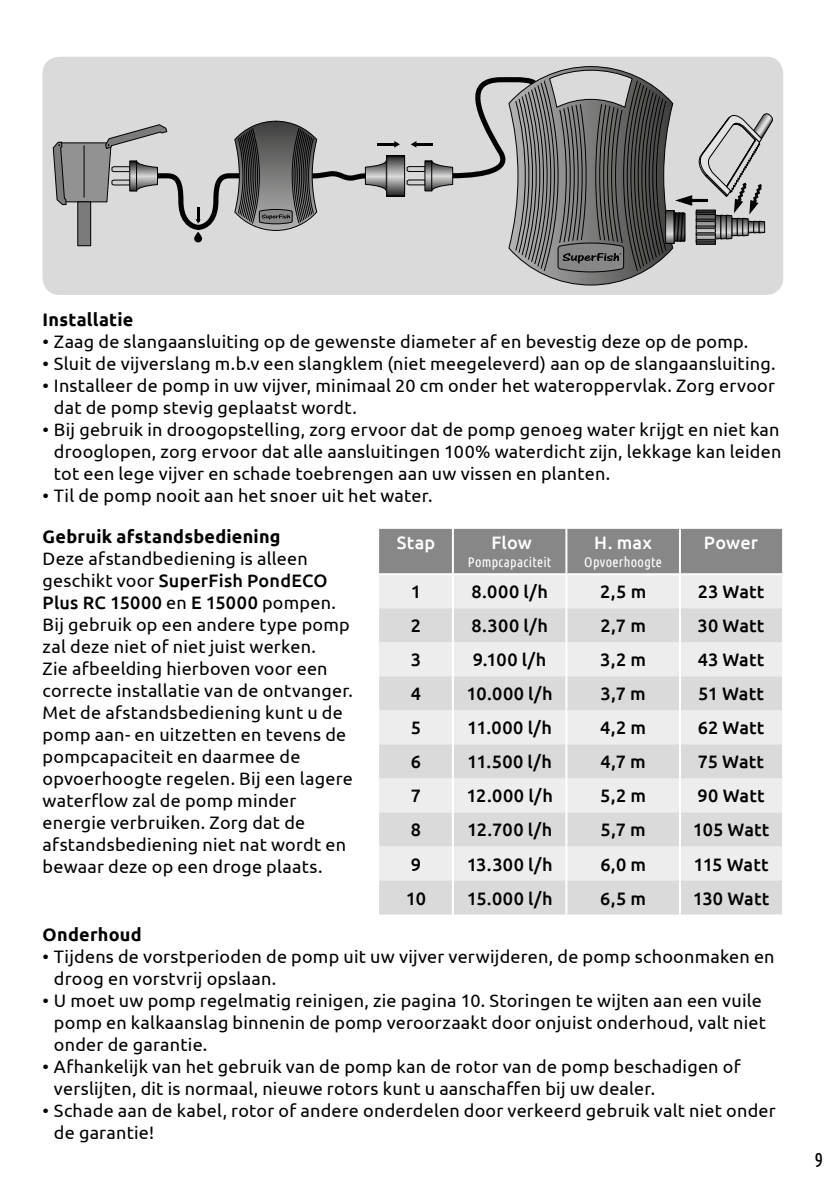
<style>
.page{position:relative;width:840px;height:1191px;background:#fff}
.page>*{position:absolute;margin:0;border:0;box-sizing:border-box;transform-origin:0 0}
.t1{font:20px "Ubuntu Condensed";color:#000}
.t2{font:18px/22px "Ubuntu";letter-spacing:.01em;color:#000}
.t3{font:500 18px "Ubuntu";letter-spacing:.005em;color:#000}
.t4{font:700 18px "Ubuntu";letter-spacing:.015em;color:#000}
.t5{font:500 18px "Ubuntu";letter-spacing:.01em;color:#fff}
.t6{font:14px "Ubuntu Condensed";letter-spacing:.02em;color:#fff}
.s1{font-weight:500}
</style>
<div class="page">
<div style="left:43px;top:57px;width:739px;height:238px;background:#dadada;border-radius:17px"></div>
<div style="left:78px;top:202px;width:13px;height:44px;background:#7c7b7b"></div>
<div style="left:77px;top:201px;width:14px;height:45px;border:1px solid #000"></div>
<svg style="left:194px;top:232px;width:8px;height:10px"></svg>
<svg style="left:400px;top:157px;width:2px;height:37px"></svg>
<div style="left:386px;top:155px;width:18px;height:41px;border:1px solid #000"></div>
<svg style="left:406px;top:66px;width:366px;height:220px"></svg>
<svg style="left:53px;top:121px;width:347px;height:111px"></svg>
<hr style="left:136px;top:161px;width:1px;height:30px;background:#000">
<div style="left:379px;top:529px;width:402px;height:44px;background:#878787"></div>
<div style="left:379px;top:575px;width:402px;height:33px;background:#ededed"></div>
<svg style="left:379px;top:608px;width:402px;height:306px;background:#e3e3e3"></svg>
<hr style="left:565px;top:529px;width:2px;height:44px;background:#fff">
<hr style="left:678px;top:529px;width:2px;height:44px;background:#fff">
<hr style="left:565px;top:575px;width:2px;height:33px;background:#fff">
<hr style="left:678px;top:575px;width:2px;height:33px;background:#fff">
<hr style="left:565px;top:608px;width:2px;height:34px;background:#fff">
<hr style="left:678px;top:608px;width:2px;height:34px;background:#fff">
<hr style="left:565px;top:642px;width:2px;height:34px;background:#fff">
<hr style="left:678px;top:642px;width:2px;height:34px;background:#fff">
<hr style="left:565px;top:676px;width:2px;height:34px;background:#fff">
<hr style="left:678px;top:676px;width:2px;height:34px;background:#fff">
<hr style="left:565px;top:710px;width:2px;height:34px;background:#fff">
<hr style="left:678px;top:710px;width:2px;height:34px;background:#fff">
<hr style="left:565px;top:744px;width:2px;height:34px;background:#fff">
<hr style="left:678px;top:744px;width:2px;height:34px;background:#fff">
<hr style="left:565px;top:778px;width:2px;height:34px;background:#fff">
<hr style="left:678px;top:778px;width:2px;height:34px;background:#fff">
<hr style="left:565px;top:812px;width:2px;height:34px;background:#fff">
<hr style="left:678px;top:812px;width:2px;height:34px;background:#fff">
<hr style="left:565px;top:846px;width:2px;height:34px;background:#fff">
<hr style="left:678px;top:846px;width:2px;height:34px;background:#fff">
<hr style="left:565px;top:880px;width:2px;height:34px;background:#fff">
<hr style="left:678px;top:880px;width:2px;height:34px;background:#fff">
<hr style="left:451px;top:529px;width:2px;height:44px;background:#fff">
<hr style="left:451px;top:575px;width:2px;height:33px;background:#fff">
<hr style="left:451px;top:608px;width:2px;height:34px;background:#fff">
<hr style="left:451px;top:642px;width:2px;height:34px;background:#fff">
<hr style="left:451px;top:676px;width:2px;height:34px;background:#fff">
<hr style="left:451px;top:710px;width:2px;height:34px;background:#fff">
<hr style="left:451px;top:744px;width:2px;height:34px;background:#fff">
<hr style="left:451px;top:778px;width:2px;height:34px;background:#fff">
<hr style="left:451px;top:812px;width:2px;height:34px;background:#fff">
<hr style="left:451px;top:846px;width:2px;height:34px;background:#fff">
<hr style="left:451px;top:880px;width:2px;height:34px;background:#fff">
<p class="t4" style="left:43px;top:308px;width:92px">Installatie</p>
<p class="t2" style="left:43px;top:330px;width:707px">• Zaag de slangaansluiting op de gewenste diameter af en bevestig deze op de pomp.</p>
<p class="t2" style="left:43px;top:352px;width:734px">• Sluit de vijverslang m.b.v een slangklem (niet meegeleverd) aan op de slangaansluiting.</p>
<p class="t2" style="left:54px;top:374px;width:722px;text-indent:-11px">• Installeer de pomp in uw vijver, minimaal 20 cm onder het wateroppervlak. Zorg ervoor dat de pomp stevig geplaatst wordt.</p>
<p class="t2" style="left:54px;top:418px;width:728px;text-align:justify;text-indent:-11px">• Bij gebruik in droogopstelling, zorg ervoor dat de pomp genoeg water krijgt en niet kan drooglopen, zorg ervoor dat alle aansluitingen 100% waterdicht zijn, lekkage kan leiden tot een lege vijver en schade toebrengen aan uw vissen en planten.</p>
<p class="t2" style="left:43px;top:484px;width:391px">• Til de pomp nooit aan het snoer uit het water.</p>
<p class="t5" style="left:396px;top:531px;width:40px">Stap</p>
<p class="t5" style="left:491px;top:531px;width:42px">Flow</p>
<p class="t6" style="left:467px;top:553px;width:85px">Pompcapaciteit</p>
<p class="t4" style="left:43px;top:525px;width:239px">Gebruik afstandsbediening</p>
<p class="t2" style="left:43px;top:547px;width:312px">Deze afstandbediening is alleen geschikt voor <span class="s1">SuperFish PondECO Plus RC 15000</span> en <span class="s1">E 15000</span> pompen.<br>Bij gebruik op een andere type pomp zal deze niet of niet juist werken.<br>Zie afbeelding hierboven voor een correcte installatie van de ontvanger.<br>Met de afstandsbediening kunt u de pomp aan- en uitzetten en tevens de pompcapaciteit en daarmee de opvoerhoogte regelen. Bij een lagere waterflow zal de pomp minder energie verbruiken. Zorg dat de afstandsbediening niet nat wordt en bewaar deze op een droge plaats.</p>
<p class="t5" style="left:703px;top:531px;width:56px">Power</p>
<p class="t5" style="left:594px;top:531px;width:59px">H. max</p>
<p class="t6" style="left:584px;top:553px;width:79px">Opvoerhoogte</p>
<p class="t3" style="left:410px;top:580px;width:12px">1</p>
<p class="t3" style="left:471px;top:580px;width:78px">8.000 l/h</p>
<p class="t3" style="left:599px;top:580px;width:48px">2,5 m</p>
<p class="t3" style="left:697px;top:580px;width:68px">23 Watt</p>
<p class="t3" style="left:410px;top:614px;width:12px">2</p>
<p class="t3" style="left:471px;top:614px;width:78px">8.300 l/h</p>
<p class="t3" style="left:600px;top:614px;width:47px">2,7 m</p>
<p class="t3" style="left:697px;top:614px;width:68px">30 Watt</p>
<p class="t3" style="left:410px;top:648px;width:12px">3</p>
<p class="t3" style="left:472px;top:648px;width:75px">9.100 l/h</p>
<p class="t3" style="left:600px;top:648px;width:47px">3,2 m</p>
<p class="t3" style="left:697px;top:648px;width:68px">43 Watt</p>
<p class="t3" style="left:410px;top:682px;width:12px">4</p>
<p class="t3" style="left:466px;top:682px;width:88px">10.000 l/h</p>
<p class="t3" style="left:600px;top:682px;width:47px">3,7 m</p>
<p class="t3" style="left:697px;top:682px;width:67px">51 Watt</p>
<p class="t3" style="left:410px;top:716px;width:12px">5</p>
<p class="t3" style="left:467px;top:716px;width:86px">11.000 l/h</p>
<p class="t3" style="left:599px;top:716px;width:48px">4,2 m</p>
<p class="t3" style="left:697px;top:716px;width:68px">62 Watt</p>
<p class="t3" style="left:410px;top:750px;width:12px">6</p>
<p class="t3" style="left:467px;top:750px;width:86px">11.500 l/h</p>
<p class="t3" style="left:600px;top:750px;width:47px">4,7 m</p>
<p class="t3" style="left:697px;top:750px;width:68px">75 Watt</p>
<p class="t3" style="left:410px;top:784px;width:12px">7</p>
<p class="t3" style="left:466px;top:784px;width:88px">12.000 l/h</p>
<p class="t3" style="left:600px;top:784px;width:47px">5,2 m</p>
<p class="t3" style="left:697px;top:784px;width:68px">90 Watt</p>
<p class="t3" style="left:410px;top:818px;width:12px">8</p>
<p class="t3" style="left:467px;top:818px;width:87px">12.700 l/h</p>
<p class="t3" style="left:600px;top:818px;width:47px">5,7 m</p>
<p class="t3" style="left:692px;top:818px;width:78px">105 Watt</p>
<p class="t3" style="left:410px;top:852px;width:12px">9</p>
<p class="t3" style="left:466px;top:852px;width:87px">13.300 l/h</p>
<p class="t3" style="left:600px;top:852px;width:47px">6,0 m</p>
<p class="t3" style="left:693px;top:852px;width:76px">115 Watt</p>
<p class="t3" style="left:406px;top:886px;width:22px">10</p>
<p class="t3" style="left:466px;top:886px;width:87px">15.000 l/h</p>
<p class="t3" style="left:600px;top:886px;width:48px">6,5 m</p>
<p class="t3" style="left:692px;top:886px;width:78px">130 Watt</p>
<p class="t4" style="left:43px;top:923px;width:100px">Onderhoud</p>
<p class="t2" style="left:54px;top:944px;width:721px;text-indent:-11px">• Tijdens de vorstperioden de pomp uit uw vijver verwijderen, de pomp schoonmaken en droog en vorstvrij opslaan.</p>
<p class="t2" style="left:54px;top:988px;width:713px;text-indent:-11px">• U moet uw pomp regelmatig reinigen, zie pagina 10. Storingen te wijten aan een vuile pomp en kalkaanslag binnenin de pomp veroorzaakt door onjuist onderhoud, valt niet onder de garantie.</p>
<p class="t2" style="left:54px;top:1054px;width:687px;text-indent:-11px">• Afhankelijk van het gebruik van de pomp kan de rotor van de pomp beschadigen of verslijten, dit is normaal, nieuwe rotors kunt u aanschaffen bij uw dealer.</p>
<p class="t2" style="left:54px;top:1098px;width:723px;text-indent:-11px">• Schade aan de kabel, rotor of andere onderdelen door verkeerd gebruik valt niet onder de garantie!</p>
<p class="t1" style="left:813px;top:1147px;width:10px">9</p>
</div>
